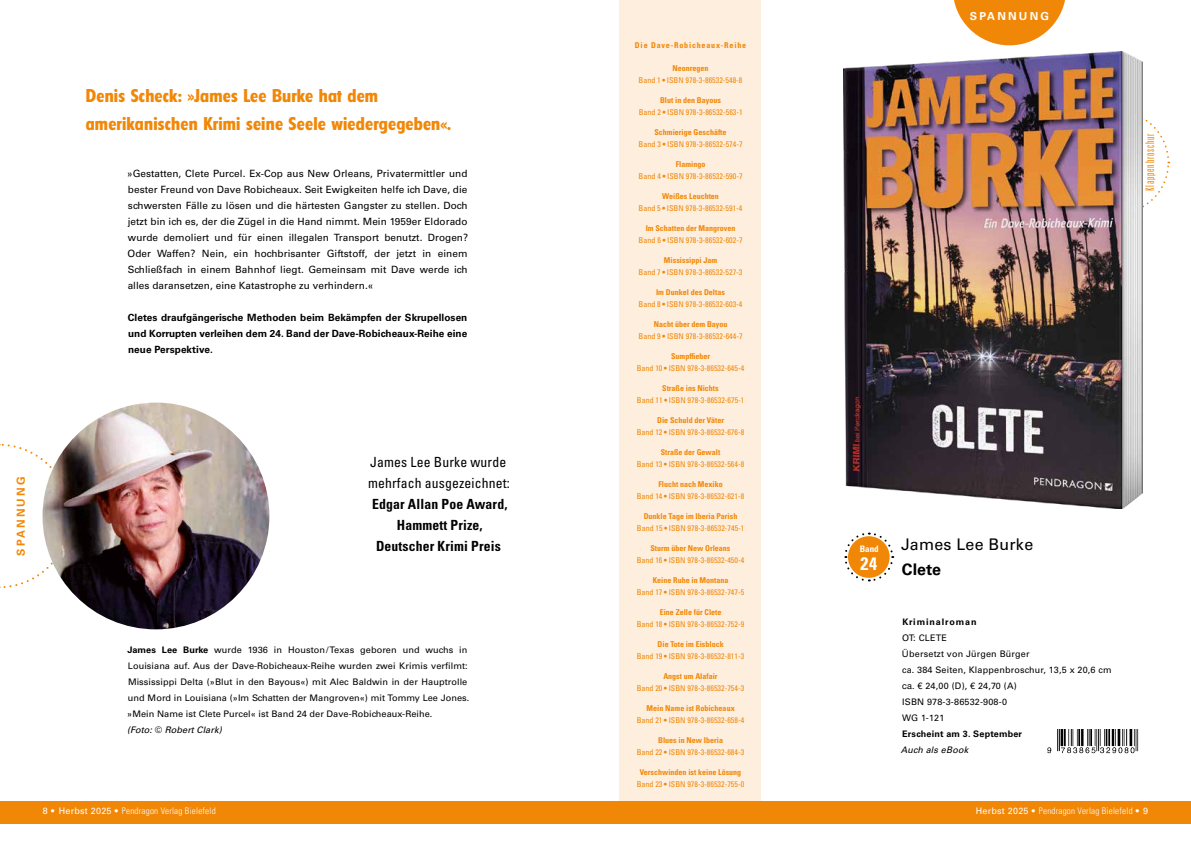
<style>
.page{position:relative;width:1191px;height:842px;background:#fff}
.page>*{position:absolute;margin:0;border:0;box-sizing:border-box;transform-origin:0 0}
.t1{font:700 18px/28px "Florida";letter-spacing:.01em;color:#f18707}
.t2{font:700 condensed 18px "Univers LT Pro";color:#fff}
.t3{font:16px "Univers LT Pro 55 Roman";letter-spacing:.015em;color:#000}
.t4{font:700 16px "Univers LT Pro 65";letter-spacing:.01em;color:#000}
.t5{font:700 condensed 14px/21px "Univers LT Pro";letter-spacing:.01em;color:#000;text-align:center}
.t6{font:condensed 14px/21px "Univers LT Pro";letter-spacing:.01em;color:#000}
.t7{font:12px "Univers LT Pro Light Ult Cond";letter-spacing:.07em;color:#f18707}
.t8{font:700 11px "Univers LT Pro 65";letter-spacing:.2em;color:#f18707}
.t9{font:700 11px "Univers LT Pro 65";letter-spacing:.2em;color:#fff}
.t10{font:10px/16px "Univers LT Pro 55 Roman";letter-spacing:.005em;color:#000;text-align:justify}
.t11{font:700 10px/16px "Univers LT Pro 65";letter-spacing:.005em;color:#000;text-align:justify}
.t12{font:9px/16px "Univers LT Pro 55 Roman";letter-spacing:.005em;color:#000}
.t13{font:300 condensed 9px "Univers LT Pro";letter-spacing:.025em;color:#fff}
.t14{font:italic 9px "Univers LT Pro 55";letter-spacing:.005em;color:#000}
.t15{font:700 9px "Univers LT Pro 65";letter-spacing:.02em;color:#000}
.t16{font:700 9px "Univers LT Pro 65";letter-spacing:.1em;color:#000}
.t17{font:700 condensed 9px "Univers LT Pro";color:#fff}
.t18{font:condensed 8px "Univers LT Pro";color:#f18707}
.t19{font:700 condensed 8px "Univers LT Pro";color:#f18707}
.t20{font:700 condensed 8px "Univers LT Pro";letter-spacing:.1em;color:#f18707}
.s1{font-family:"Univers LT Pro 65";font-weight:700}
.s2{font-family:"Helvetica Neue"}
.s3{font-family:"Univers LT Pro 55 Roman";font-weight:400;font-stretch:normal}
</style>
<div class="page">
<div style="left:619px;top:0;width:142px;height:811px;background:#feeede"></div>
<div style="left:0;top:801px;width:1191px;height:22px;background:#f18707"></div>
<svg style="left:1142px;top:110px;width:28px;height:105px"></svg>
<svg style="left:0;top:443px;width:69px;height:146px"></svg>
<img style="left:43px;top:403px;width:226px;height:226px;border-radius:113px">
<svg style="left:954px;top:0;width:111px;height:45px"></svg>
<img style="left:1047px;top:729px;width:92px;height:25px">
<img style="left:843px;top:51px;width:299px;height:458px">
<svg style="left:844px;top:532px;width:50px;height:50px"></svg>
<div style="left:848px;top:536px;width:41px;height:42px;background:#f18707;border-radius:50%"></div>
<h3 class="t8" style="left:13px;top:556px;width:81px;rotate:-90deg">SPANNUNG</h3>
<h1 class="t1" style="left:86px;top:82px;width:367px">Denis Scheck: »James Lee Burke hat dem amerikanischen Krimi seine Seele wiedergegeben«.</h1>
<p class="t10" style="left:127px;top:165px;width:342px">»Gestatten, Clete Purcel. Ex-Cop aus New Orleans, Privatermittler und bester Freund von Dave Robicheaux. Seit Ewigkeiten helfe ich Dave, die schwersten Fälle zu lösen und die härtesten Gangster zu stellen. Doch jetzt bin ich es, der die Zügel in die Hand nimmt. Mein 1959er Eldorado wurde demoliert und für einen illegalen Transport benutzt. Drogen?<br>Oder Waffen? Nein, ein hochbrisanter Giftstoff, der jetzt in einem Schließfach in einem Bahnhof liegt. Gemeinsam mit Dave werde ich alles daransetzen, eine Katastrophe zu verhindern.«</p>
<p class="t11" style="left:128px;top:309px;width:341px">Cletes draufgängerische Methoden beim Bekämpfen der Skrupellosen und Korrupten verleihen dem 24. Band der Dave-Robicheaux-Reihe eine neue Perspektive.</p>
<h3 class="t6" style="left:368px;top:451px;width:143px">James Lee Burke wurde mehrfach ausgezeichnet:</h3>
<h3 class="t5" style="left:372px;top:493px;width:137px">Edgar Allan Poe Award,<br>Hammett Prize,<br>Deutscher Krimi Preis</h3>
<p class="t12" style="left:127px;top:641px;width:344px"><span class="s1">James Lee Burke</span> wurde 1936 in Houston/Texas geboren und wuchs in Louisiana auf. Aus der Dave-Robicheaux-Reihe wurden zwei Krimis verfilmt:<br>Mississippi Delta (»Blut in den Bayous«) mit Alec Baldwin in der Hauptrolle und Mord in Louisiana (»Im Schatten der Mangroven«) mit Tommy Lee Jones. »Mein Name ist Clete Purcel« ist Band 24 der Dave-Robicheaux-Reihe.</p>
<p class="t14" style="left:127px;top:723px;width:96px">(Foto: © Robert Clark)</p>
<p class="t20" style="left:635px;top:41px;width:113px">Die Dave-Robicheaux-Reihe</p>
<p class="t19" style="left:672px;top:64px;width:37px">Neonregen</p>
<p class="t18" style="left:638px;top:75px;width:105px">Band 1 • ISBN 978-3-86532-548-8</p>
<p class="t19" style="left:660px;top:96px;width:62px">Blut in den Bayous</p>
<p class="t18" style="left:639px;top:107px;width:105px">Band 2 • ISBN 978-3-86532-563-1</p>
<p class="t19" style="left:654px;top:128px;width:73px">Schmierige Geschäfte</p>
<p class="t18" style="left:638px;top:139px;width:105px">Band 3 • ISBN 978-3-86532-574-7</p>
<p class="t19" style="left:675px;top:160px;width:31px">Flamingo</p>
<p class="t18" style="left:638px;top:171px;width:105px">Band 4 • ISBN 978-3-86532-590-7</p>
<p class="t19" style="left:662px;top:192px;width:58px">Weißes Leuchten</p>
<p class="t18" style="left:638px;top:203px;width:105px">Band 5 • ISBN 978-3-86532-591-4</p>
<p class="t19" style="left:645px;top:224px;width:91px">Im Schatten der Mangroven</p>
<p class="t18" style="left:638px;top:235px;width:105px">Band 6 • ISBN 978-3-86532-602-7</p>
<p class="t19" style="left:664px;top:256px;width:55px">Mississippi Jam</p>
<p class="t18" style="left:638px;top:267px;width:105px">Band 7 • ISBN 978-3-86532-527-3</p>
<p class="t19" style="left:656px;top:288px;width:70px">Im Dunkel des Deltas</p>
<p class="t18" style="left:638px;top:299px;width:105px">Band 8 • ISBN 978-3-86532-603-4</p>
<p class="t19" style="left:653px;top:320px;width:75px">Nacht über dem Bayou</p>
<p class="t18" style="left:638px;top:331px;width:105px">Band 9 • ISBN 978-3-86532-644-7</p>
<p class="t19" style="left:671px;top:351px;width:40px">Sumpffieber</p>
<p class="t18" style="left:636px;top:363px;width:109px">Band 10 • ISBN 978-3-86532-645-4</p>
<p class="t19" style="left:662px;top:383px;width:58px">Straße ins Nichts</p>
<p class="t18" style="left:637px;top:395px;width:109px">Band 11 • ISBN 978-3-86532-675-1</p>
<p class="t19" style="left:657px;top:415px;width:68px">Die Schuld der Väter</p>
<p class="t18" style="left:636px;top:427px;width:109px">Band 12 • ISBN 978-3-86532-676-8</p>
<p class="t19" style="left:660px;top:447px;width:61px">Straße der Gewalt</p>
<p class="t18" style="left:636px;top:459px;width:109px">Band 13 • ISBN 978-3-86532-564-8</p>
<p class="t19" style="left:658px;top:479px;width:66px">Flucht nach Mexiko</p>
<p class="t18" style="left:636px;top:491px;width:109px">Band 14 • ISBN 978-3-86532-621-8</p>
<p class="t19" style="left:643px;top:511px;width:95px">Dunkle Tage im Iberia Parish</p>
<p class="t18" style="left:637px;top:523px;width:109px">Band 15 • ISBN 978-3-86532-745-1</p>
<p class="t19" style="left:650px;top:543px;width:81px">Sturm über New Orleans</p>
<p class="t18" style="left:637px;top:555px;width:109px">Band 16 • ISBN 978-3-86532-450-4</p>
<p class="t19" style="left:653px;top:575px;width:77px">Keine Ruhe in Montana</p>
<p class="t18" style="left:637px;top:587px;width:109px">Band 17 • ISBN 978-3-86532-747-5</p>
<p class="t19" style="left:659px;top:607px;width:63px">Eine Zelle für Clete</p>
<p class="t18" style="left:636px;top:619px;width:109px">Band 18 • ISBN 978-3-86532-752-9</p>
<p class="t19" style="left:657px;top:639px;width:68px">Die Tote im Eisblock</p>
<p class="t18" style="left:636px;top:651px;width:109px">Band 19 • ISBN 978-3-86532-811-3</p>
<p class="t19" style="left:663px;top:671px;width:56px">Angst um Alafair</p>
<p class="t18" style="left:636px;top:683px;width:109px">Band 20 • ISBN 978-3-86532-754-3</p>
<p class="t19" style="left:646px;top:703px;width:89px">Mein Name ist Robicheaux</p>
<p class="t18" style="left:637px;top:715px;width:109px">Band 21 • ISBN 978-3-86532-658-4</p>
<p class="t19" style="left:658px;top:735px;width:66px">Blues in New Iberia</p>
<p class="t18" style="left:636px;top:747px;width:109px">Band 22 • ISBN 978-3-86532-684-3</p>
<p class="t19" style="left:640px;top:767px;width:103px">Verschwinden ist keine Lösung</p>
<p class="t18" style="left:636px;top:779px;width:109px">Band 23 • ISBN 978-3-86532-755-0</p>
<h3 class="t9" style="left:970px;top:8px;width:81px">SPANNUNG</h3>
<h3 class="t7" style="left:1143px;top:191px;width:59px;rotate:-90deg">Klappenbroschur</h3>
<p class="t17" style="left:859px;top:543px;width:20px">Band</p>
<h1 class="t2" style="left:860px;top:552px;width:18px">24</h1>
<h2 class="t3" style="left:901px;top:533px;width:134px">James Lee Burke</h2>
<h2 class="t4" style="left:902px;top:558px;width:41px">Clete</h2>
<p class="t16" style="left:902px;top:615px;width:76px">Kriminalroman</p>
<p class="t12" style="left:902px;top:629px;width:211px">OT: CLETE<br>Übersetzt von Jürgen Bürger<br>ca. 384 Seiten, Klappenbroschur, 13,5 x 20,6 cm <span class="s2">ca. €</span> 24,00 (D), <span class="s2">€</span> 24,70 (A)<br>ISBN 978-3-86532-908-0<br>WG 1-121</p>
<p class="t15" style="left:902px;top:727px;width:121px">Erscheint am 3. September</p>
<p class="t14" style="left:900px;top:743px;width:69px">Auch als eBook</p>
<p class="t13" style="left:43px;top:805px;width:174px"><span class="s3">8</span> • <span class="s3">Herbst 2025</span> • Pendragon Verlag Bielefeld</p>
<p class="t13" style="left:975px;top:805px;width:174px"><span class="s3">Herbst 2025</span> • Pendragon Verlag Bielefeld • <span class="s3">9</span></p>
</div>
